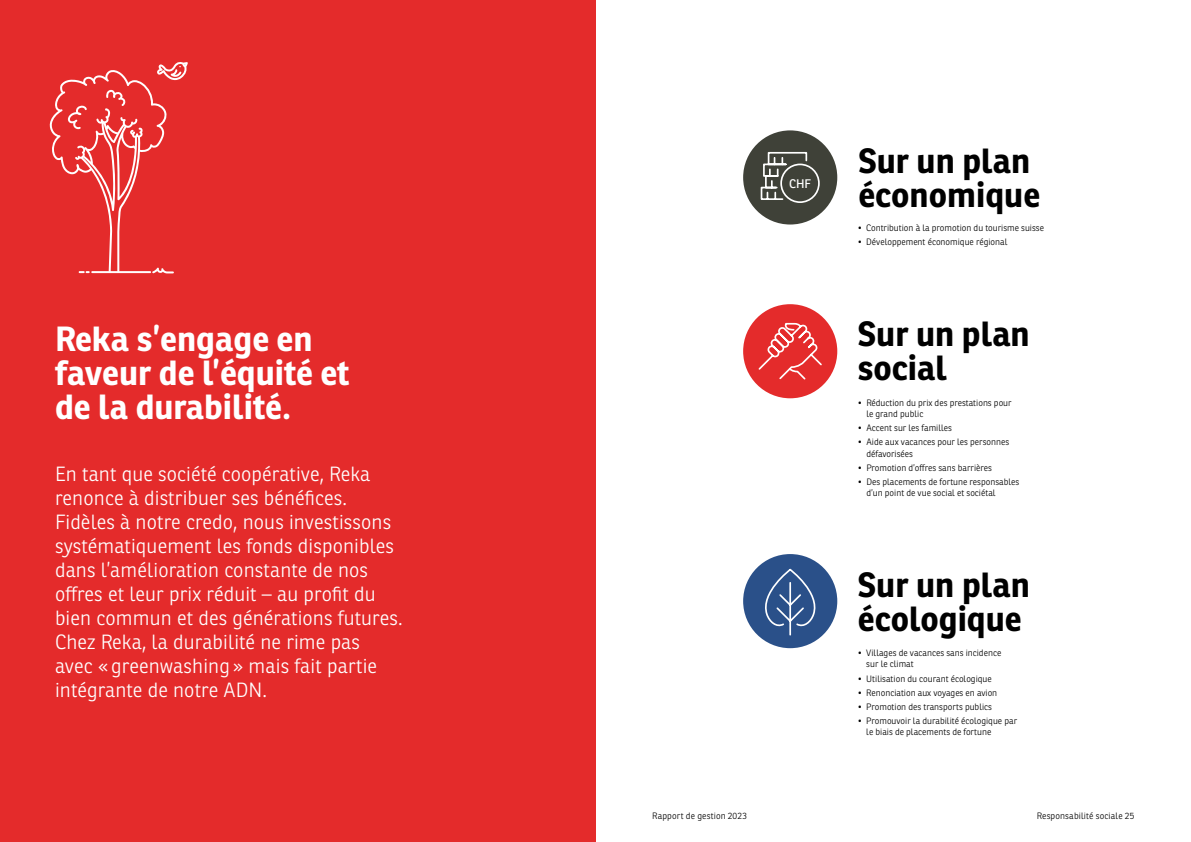
<style>
.page{position:relative;width:1191px;height:842px;background:#fff}
.page>*{position:absolute;margin:0;border:0;box-sizing:border-box;transform-origin:0 0}
.t1{font:700 34px/34px "Ronnia Basic";color:#000}
.t2{font:700 34px/34px "Ronnia Basic";color:#fff}
.t3{font:300 20px/24px "Ronnia Basic";letter-spacing:.005em;color:#fff}
.t4{font:12.1px "Ronnia Basic Rg";color:#fff}
.t5{font:300 9px/11.2px "Ronnia Basic";color:#000}
</style>
<div class="page">
<div style="left:0;top:0;width:595px;height:842px;background:#e42b2b"></div>
<svg style="left:49px;top:62px;width:139px;height:211px"></svg>
<div style="left:743px;top:304px;width:94px;height:94px;background:#e42b2b;border-radius:50%"></div>
<svg style="left:758px;top:322px;width:64px;height:58px"></svg>
<div style="left:743px;top:130px;width:94px;height:95px;background:#3f4138;border-radius:50%"></div>
<svg style="left:760px;top:151px;width:60px;height:52px"></svg>
<div style="left:743px;top:554px;width:94px;height:94px;background:#2a5089;border-radius:50%"></div>
<svg style="left:757px;top:568px;width:59px;height:68px"></svg>
<h1 class="t2" style="left:55px;top:321px;width:296px">Reka s’engage en faveur de l’équité et de la durabilité.</h1>
<p class="t3" style="left:55px;top:462px;width:349px">En tant que société coopérative, Reka renonce à distribuer ses bénéfices.<br>Fidèles à notre credo, nous investissons systématiquement les fonds disponibles dans l’amélioration constante de nos offres et leur prix réduit – au profit du bien commun et des générations futures.<br>Chez Reka, la durabilité ne rime pas<br>avec « greenwashing » mais fait partie intégrante de notre ADN.</p>
<h3 class="t4" style="left:789px;top:176px;width:23px">CHF</h3>
<h1 class="t1" style="left:858px;top:144px;width:183px">Sur un plan économique</h1>
<p class="t5" style="left:857px;top:222px;width:188px">• Contribution à la promotion du tourisme suisse</p>
<p class="t5" style="left:857px;top:237px;width:151px">• Développement économique régional</p>
<h1 class="t1" style="left:857px;top:317px;width:174px">Sur un plan social</h1>
<p class="t5" style="left:866px;top:397px;width:147px;text-indent:-9px">• Réduction du prix des prestations pour le grand public</p>
<p class="t5" style="left:858px;top:422px;width:96px">• Accent sur les familles</p>
<p class="t5" style="left:866px;top:436px;width:144px;text-indent:-9px">• Aide aux vacances pour les personnes défavorisées</p>
<p class="t5" style="left:858px;top:462px;width:136px">• Promotion d’offres sans barrières</p>
<p class="t5" style="left:866px;top:476px;width:154px;text-indent:-9px">• Des placements de fortune responsables d’un point de vue social et sociétal</p>
<h1 class="t1" style="left:858px;top:567px;width:174px">Sur un plan écologique</h1>
<p class="t5" style="left:866px;top:647px;width:136px;text-indent:-9px">• Villages de vacances sans incidence sur le climat</p>
<p class="t5" style="left:857px;top:673px;width:136px">• Utilisation du courant écologique</p>
<p class="t5" style="left:857px;top:687px;width:141px">• Renonciation aux voyages en avion</p>
<p class="t5" style="left:857px;top:701px;width:136px">• Promotion des transports publics</p>
<p class="t5" style="left:866px;top:715px;width:152px;text-indent:-9px">• Promouvoir la durabilité écologique par le biais de placements de fortune</p>
<p class="t5" style="left:652px;top:810px;width:96px">Rapport de gestion 2023</p>
<p class="t5" style="left:1036px;top:810px;width:99px">Responsabilité sociale 25</p>
</div>
